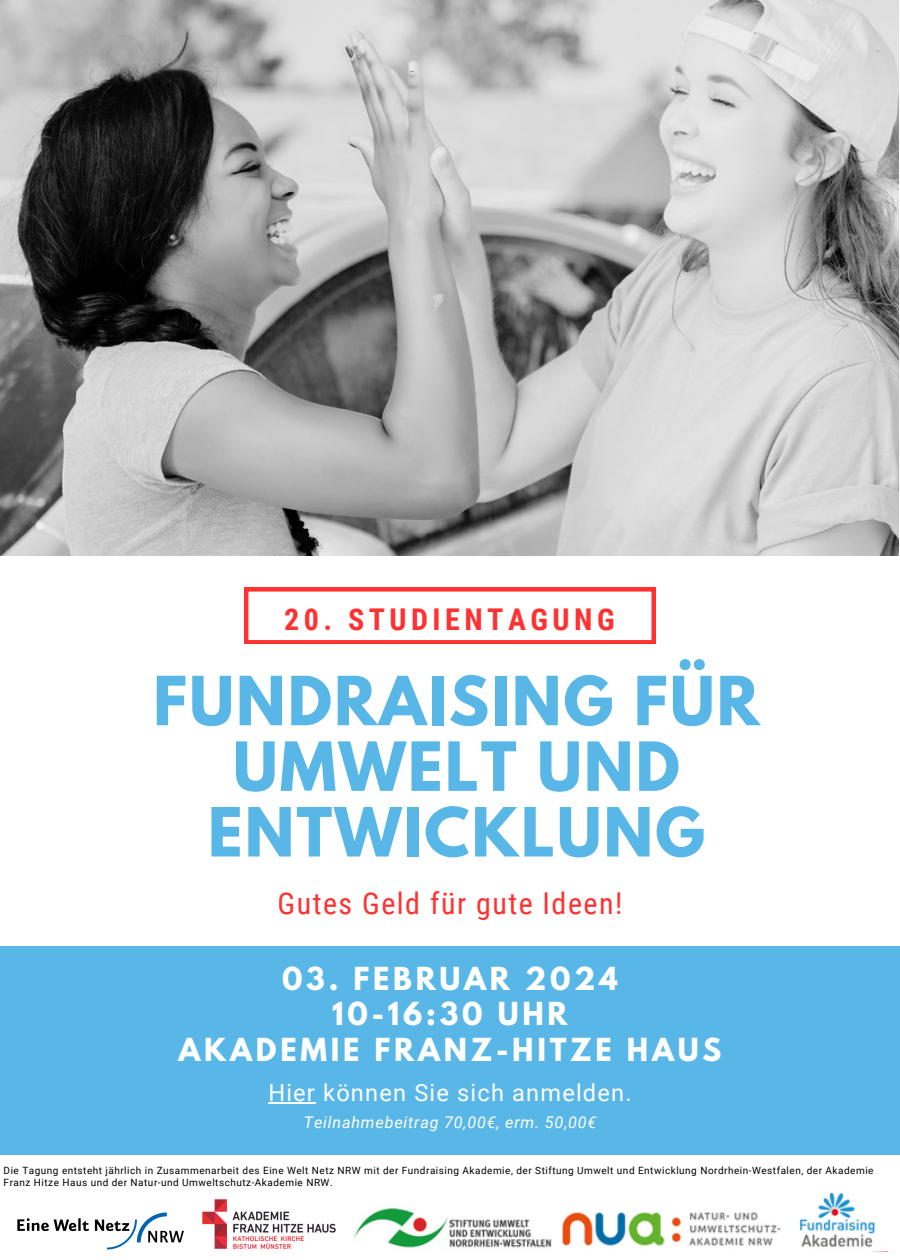
<style>
.page{position:relative;width:900px;height:1260px;background:#fff}
.page>*{position:absolute;margin:0;border:0;box-sizing:border-box;transform-origin:0 0}
.t1{font:700 60px/65.5px "League Spartan";letter-spacing:.035em;color:#59b7e7;text-align:center}
.t2{font:30px "Roboto Condensed";letter-spacing:.05em;color:#ff3131}
.t3{font:700 30px "Roboto Condensed";letter-spacing:.15em;color:#ff3131}
.t4{font:700 28px "League Spartan";letter-spacing:.13em;color:#fff}
.t5{font:23.75px "Roboto";letter-spacing:.05em;color:#fff}
.t6{font:italic 16.25px "Roboto";letter-spacing:.05em;color:#fff}
.t7{font:10px/12.5px "Roboto";letter-spacing:.05em;color:#000}
</style>
<div class="page">
<img style="left:0;top:0;width:898px;height:555px">
<div style="left:0;top:946px;width:900px;height:208px;background:#59b7e7"></div>
<svg style="left:245px;top:588px;width:410px;height:56px"></svg>
<img style="left:17px;top:1212px;width:167px;height:38px">
<img style="left:353px;top:1208px;width:199px;height:40px">
<img style="left:562px;top:1212px;width:219px;height:34px">
<img style="left:799px;top:1193px;width:77px;height:55px">
<hr style="left:268px;top:1103px;width:48px;height:1px;background:#fff">
<img style="left:202px;top:1199px;width:134px;height:50px">
<p class="t3" style="left:284px;top:602px;width:332px">20. STUDIENTAGUNG</p>
<p class="t1" style="left:153px;top:676px;width:608px">FUNDRAISING FÜR<br>UMWELT UND<br>ENTWICKLUNG</p>
<p class="t2" style="left:278px;top:887px;width:346px">Gutes Geld für gute Ideen!</p>
<p class="t4" style="left:282px;top:964px;width:337px">03. FEBRUAR 2024</p>
<p class="t4" style="left:332px;top:1000px;width:237px">10-16:30 UHR</p>
<p class="t4" style="left:179px;top:1036px;width:544px">AKADEMIE FRANZ-HITZE HAUS</p>
<p class="t5" style="left:268px;top:1079px;width:365px">Hier können Sie sich anmelden.</p>
<p class="t6" style="left:304px;top:1113px;width:294px">Teilnahmebeitrag 70,00€, erm. 50,00€</p>
<p class="t7" style="left:4px;top:1164px;width:871px">Die Tagung entsteht jährlich in Zusammenarbeit des Eine Welt Netz NRW mit der Fundraising Akademie, der Stiftung Umwelt und Entwicklung Nordrhein-Westfalen, der Akademie<br>Franz Hitze Haus und der Natur-und Umweltschutz-Akademie NRW.</p>
</div>
